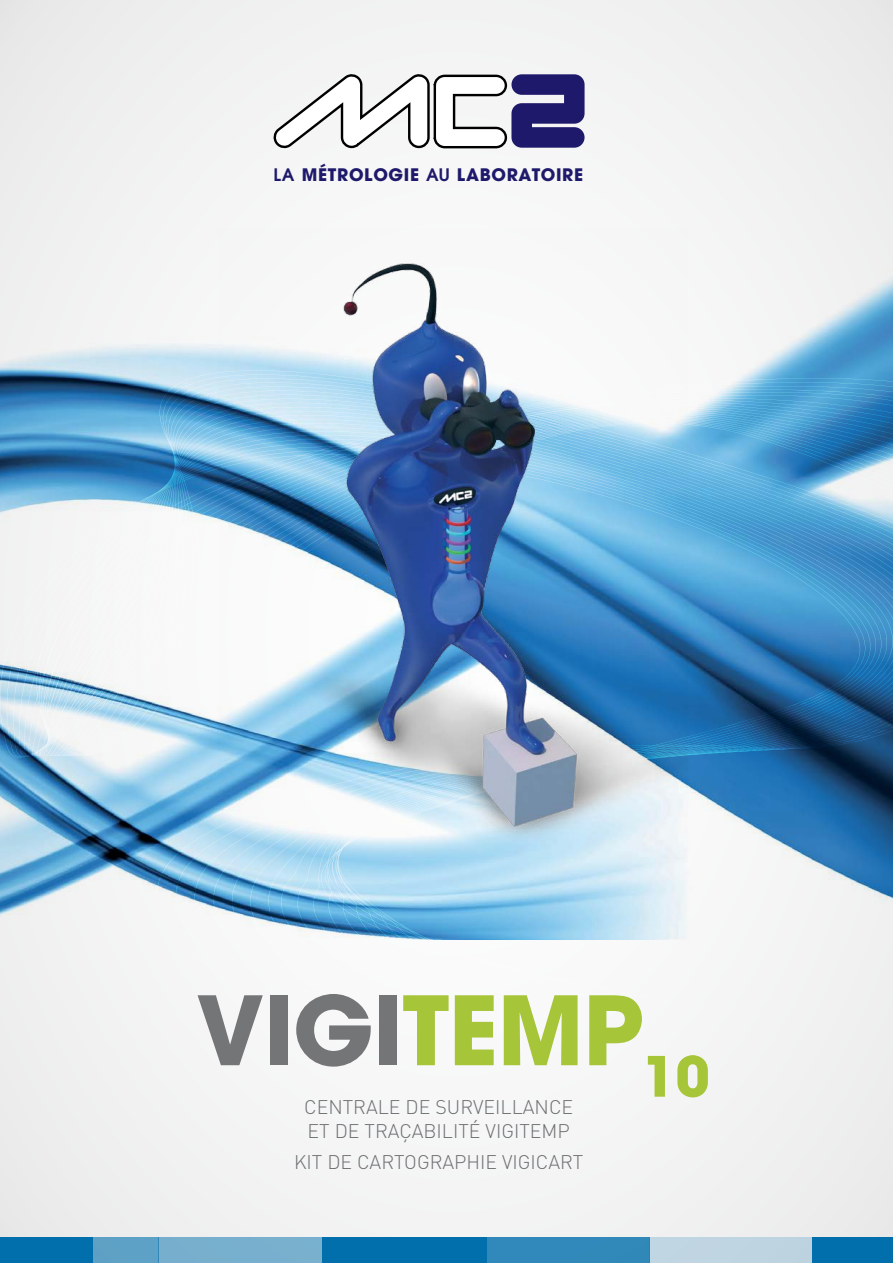
<style>
.page{position:relative;width:893px;height:1263px;background:#f3f3f3}
.page>*{position:absolute;margin:0;border:0;box-sizing:border-box;transform-origin:0 0}
.t1{font:700 94.5px "Avant Garde";letter-spacing:-.01em;color:#737577}
.t2{font:300 19.5px/23.4px "DIN";color:#6d6e71}
.t3{font:700 17.1px "Avant Garde";letter-spacing:.04em;color:#1e196a}
.s1{font-weight:600}
.s2{color:#a7c539}
</style>
<div class="page">
<img style="left:0;top:276px;width:893px;height:147px">
<svg style="left:0;top:423px;width:893px;height:517px"></svg>
<img style="left:219px;top:263px;width:469px;height:595px">
<div style="left:92px;top:1237px;width:66px;height:26px;background:#5ea1c6"></div>
<div style="left:0;top:1237px;width:92px;height:26px;background:#006fac"></div>
<div style="left:812px;top:1237px;width:81px;height:26px;background:#006fac"></div>
<div style="left:649px;top:1237px;width:165px;height:26px;background:#bfd5e1"></div>
<div style="left:486px;top:1237px;width:164px;height:26px;background:#3089ba"></div>
<div style="left:322px;top:1237px;width:165px;height:26px;background:#006fac"></div>
<div style="left:158px;top:1237px;width:164px;height:26px;background:#78afce"></div>
<svg style="left:274px;top:74px;width:311px;height:74px"></svg>
<p class="t3" style="left:274px;top:164px;width:311px"><span class="s1">LA</span> MÉTROLOGIE <span class="s1">AU</span> LABORATOIRE</p>
<h1 class="t1" style="left:196px;top:969px;width:515px">VIGI<span class="s2">TEMP</span><sub>10</sub></h1>
<p class="t2" style="left:304px;top:1095px;width:271px">CENTRALE DE SURVEILLANCE<br>ET DE TRAÇABILITÉ VIGITEMP</p>
<p class="t2" style="left:294px;top:1150px;width:291px">KIT DE CARTOGRAPHIE VIGICART</p>
</div>
